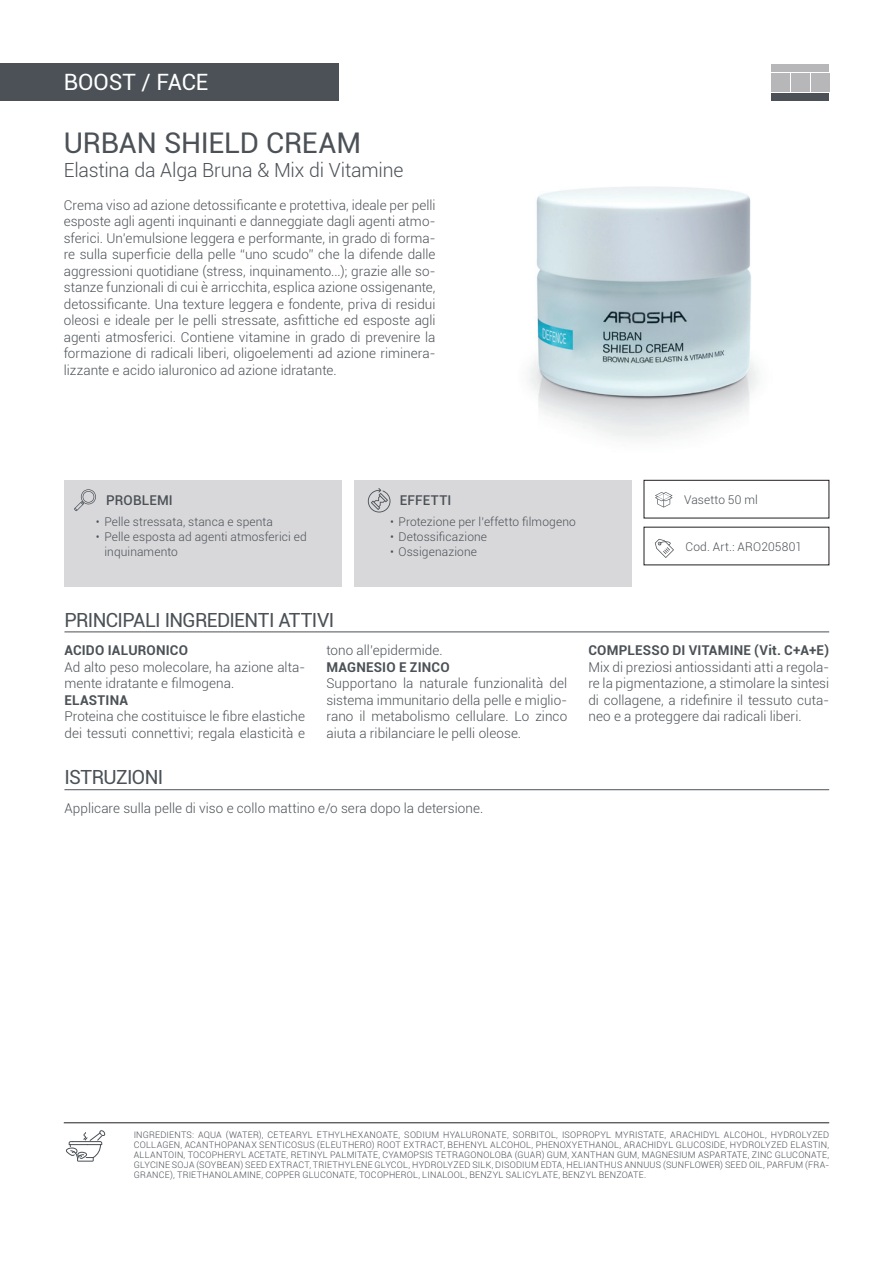
<style>
.page{position:relative;width:893px;height:1263px;background:#fff}
.page>*{position:absolute;margin:0;border:0;box-sizing:border-box;transform-origin:0 0}
.Prodotto{font:28.5px "Roboto";letter-spacing:-.005em;color:#4b5156}
.Categoria_Prodotto{font:22.5px "Roboto";letter-spacing:-.005em;color:#fff}
.Titoli_Secondari{font:19.5px "Roboto";letter-spacing:-.03em;color:#4b5156}
.Sottotitolo_Prodotto{font:300 19.5px "Roboto";letter-spacing:-.01em;color:#4b5156}
.Testo_Prodotto{font:300 13.5px/16.5px "Roboto";color:#4b5156;text-align:justify}
.Testo_Ingredienti{font:300 13.5px/16.5px "Roboto";letter-spacing:.005em;color:#4b5156}
.Testo_Ingredienti-2{font:700 13.5px "Roboto";letter-spacing:.015em;color:#4b5156}
.Testo_Istruzioni{font:300 13.5px "Roboto";letter-spacing:.005em;color:#4b5156}
.t1{font:500 13.5px "Roboto";letter-spacing:.015em;color:#4b5156}
.Problemi-Effetti{font:300 12px/15px "Roboto";letter-spacing:.01em;color:#4b5156}
.Ingredienti{font:300 9px/9.9px "Roboto";letter-spacing:.025em;color:#4b5156;text-align:justify}
</style>
<div class="page">
<div style="left:644px;top:480px;width:185px;height:38px;border:1px solid #231f20"></div>
<img style="left:529px;top:187px;width:229px;height:252px">
<div style="left:0;top:63px;width:338px;height:38px;background:#4b5156"></div>
<hr style="left:64px;top:632px;width:765px;height:1px;background:#4b5156">
<hr style="left:64px;top:789px;width:765px;height:1px;background:#4b5156">
<hr style="left:64px;top:1122px;width:765px;height:1px;background:#231f20">
<svg style="left:66px;top:1130px;width:39px;height:32px"></svg>
<div style="left:772px;top:73px;width:18px;height:18px;background:#b7b7b9"></div>
<div style="left:791px;top:73px;width:18px;height:18px;background:#b7b7b9"></div>
<div style="left:811px;top:73px;width:18px;height:18px;background:#b7b7b9"></div>
<div style="left:772px;top:93px;width:57px;height:8px;background:#4b5156"></div>
<div style="left:772px;top:64px;width:57px;height:8px;background:#b7b7b9"></div>
<div style="left:64px;top:480px;width:277px;height:106px;background:#d8d8da"></div>
<div style="left:354px;top:480px;width:277px;height:106px;background:#d8d8da"></div>
<svg style="left:74px;top:489px;width:22px;height:22px"></svg>
<svg style="left:368px;top:488px;width:22px;height:24px"></svg>
<svg style="left:655px;top:492px;width:18px;height:15px"></svg>
<svg style="left:655px;top:539px;width:19px;height:19px"></svg>
<p class="Categoria_Prodotto" style="left:64px;top:66px;width:146px">BOOST / FACE</p>
<p class="Prodotto" style="left:64px;top:122px;width:299px">URBAN SHIELD CREAM</p>
<p class="Sottotitolo_Prodotto" style="left:64px;top:156px;width:341px">Elastina da Alga Bruna &amp; Mix di Vitamine</p>
<p class="Testo_Prodotto" style="left:64px;top:196px;width:373px">Crema viso ad azione detossificante e protettiva, ideale per pelli esposte agli agenti inquinanti e danneggiate dagli agenti atmo&shy;sferici. Un’emulsione leggera e performante, in grado di forma&shy;re sulla superficie della pelle “uno scudo” che la difende dalle aggressioni quotidiane (stress, inquinamento...); grazie alle so&shy;stanze funzionali di cui è arricchita, esplica azione ossigenante, detossificante. Una texture leggera e fondente, priva di residui oleosi e ideale per le pelli stressate, asfittiche ed esposte agli agenti atmosferici. Contiene vitamine in grado di prevenire la formazione di radicali liberi, oligoelementi ad azione riminera&shy;lizzante e acido ialuronico ad azione idratante.</p>
<p class="t1" style="left:106px;top:491px;width:68px">PROBLEMI</p>
<p class="t1" style="left:400px;top:491px;width:53px">EFFETTI</p>
<p class="Problemi-Effetti" style="left:96px;top:514px;width:179px">• Pelle stressata, stanca e spenta</p>
<p class="Problemi-Effetti" style="left:104px;top:529px;width:204px;text-indent:-9px">• Pelle esposta ad agenti atmosferici ed inquinamento</p>
<p class="Problemi-Effetti" style="left:390px;top:514px;width:187px">• Protezione per l’effetto filmogeno</p>
<p class="Problemi-Effetti" style="left:390px;top:529px;width:99px">• Detossificazione</p>
<p class="Problemi-Effetti" style="left:390px;top:544px;width:88px">• Ossigenazione</p>
<p class="Problemi-Effetti" style="left:684px;top:492px;width:75px">Vasetto 50 ml</p>
<p class="Problemi-Effetti" style="left:685px;top:539px;width:118px">Cod. Art.: ARO205801</p>
<p class="Titoli_Secondari" style="left:64px;top:606px;width:271px">PRINCIPALI INGREDIENTI ATTIVI</p>
<p class="Testo_Ingredienti-2" style="left:64px;top:641px;width:125px">ACIDO IALURONICO</p>
<p class="Testo_Ingredienti" style="left:64px;top:658px;width:242px">Ad alto peso molecolare, ha azione alta&shy;mente idratante e filmogena.</p>
<p class="Testo_Ingredienti-2" style="left:64px;top:690px;width:65px">ELASTINA</p>
<p class="Testo_Ingredienti" style="left:64px;top:708px;width:242px">Proteina che costituisce le fibre elastiche dei tessuti connettivi; regala elasticità e</p>
<p class="Testo_Ingredienti" style="left:326px;top:642px;width:118px">tono all’epidermide.</p>
<p class="Testo_Ingredienti-2" style="left:326px;top:657px;width:125px">MAGNESIO E ZINCO</p>
<p class="Testo_Ingredienti" style="left:326px;top:675px;width:242px;text-align:justify">Supportano la naturale funzionalità del sistema immunitario della pelle e miglio&shy;rano il metabolismo cellulare. Lo zinco aiuta a ribilanciare le pelli oleose.</p>
<p class="Titoli_Secondari" style="left:64px;top:764px;width:100px">ISTRUZIONI</p>
<p class="Testo_Istruzioni" style="left:64px;top:799px;width:420px">Applicare sulla pelle di viso e collo mattino e/o sera dopo la detersione.</p>
<p class="Testo_Ingredienti-2" style="left:588px;top:641px;width:242px">COMPLESSO DI VITAMINE (Vit. C+A+E)</p>
<p class="Testo_Ingredienti" style="left:588px;top:658px;width:242px;text-align:justify">Mix di preziosi antiossidanti atti a regola&shy;re la pigmentazione, a stimolare la sintesi di collagene, a ridefinire il tessuto cuta&shy;neo e a proteggere dai radicali liberi.</p>
<p class="Ingredienti" style="left:134px;top:1130px;width:697px">INGREDIENTS: AQUA (WATER), CETEARYL ETHYLHEXANOATE, SODIUM HYALURONATE, SORBITOL, ISOPROPYL MYRISTATE, ARACHIDYL ALCOHOL, HYDROLYZED COLLAGEN, ACANTHOPANAX SENTICOSUS (ELEUTHERO) ROOT EXTRACT, BEHENYL ALCOHOL, PHENOXYETHANOL, ARACHIDYL GLUCOSIDE, HYDROLYZED ELASTIN, ALLANTOIN, TOCOPHERYL ACETATE, RETINYL PALMITATE, CYAMOPSIS TETRAGONOLOBA (GUAR) GUM, XANTHAN GUM, MAGNESIUM ASPARTATE, ZINC GLUCONATE, GLYCINE SOJA (SOYBEAN) SEED EXTRACT, TRIETHYLENE GLYCOL, HYDROLYZED SILK, DISODIUM EDTA, HELIANTHUS ANNUUS (SUNFLOWER) SEED OIL, PARFUM (FRA-GRANCE), TRIETHANOLAMINE, COPPER GLUCONATE, TOCOPHEROL, LINALOOL, BENZYL SALICYLATE, BENZYL BENZOATE.</p>
</div>
